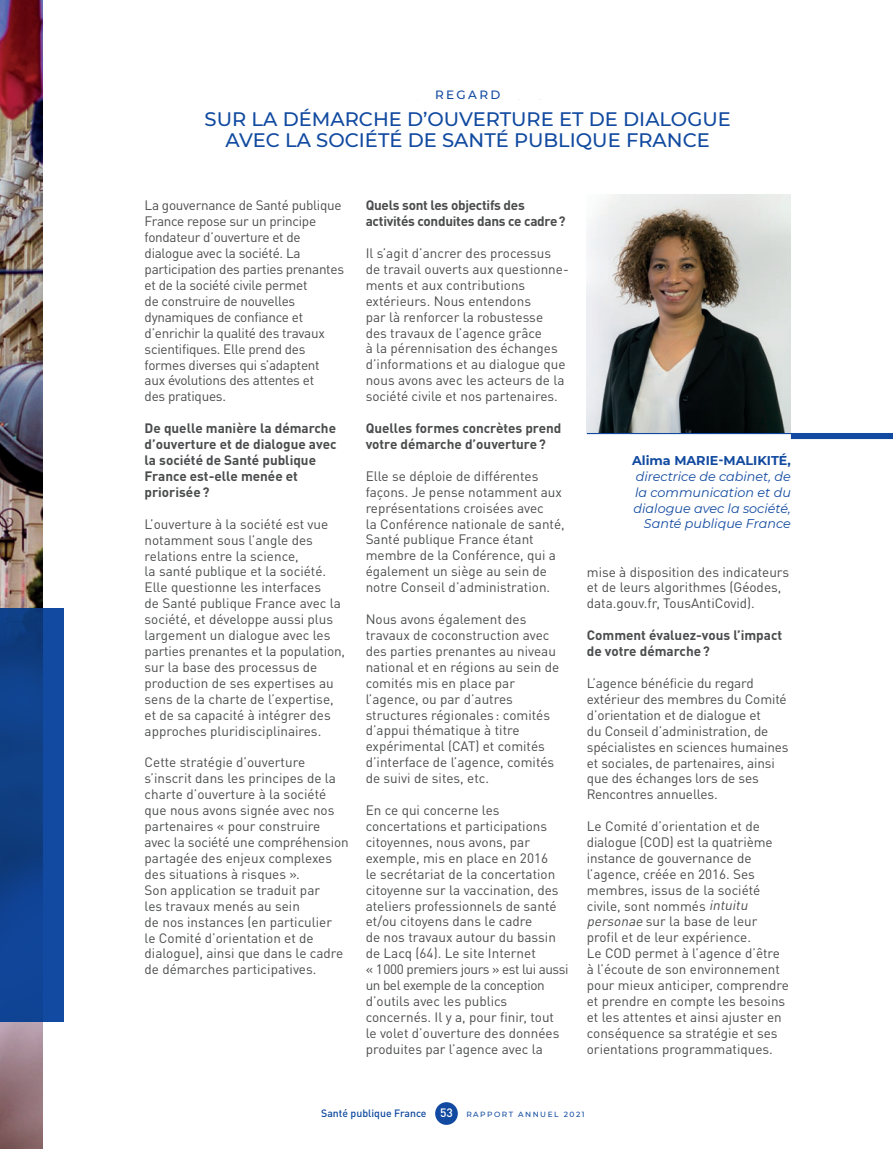
<style>
.page{position:relative;width:893px;height:1149px;background:#fff}
.page>*{position:absolute;margin:0;border:0;box-sizing:border-box;transform-origin:0 0}
.t1{font:500 19.5px/21px "Montserrat";color:#114aa0;text-align:center}
.t2{font:13.5px/15.9px "DIN Pro";color:#4b4c4d}
.t3{font:13.5px/15.9px "DIN Pro";letter-spacing:-.02em;color:#4b4c4d}
.t4{font:700 13.5px/15.9px "DIN Pro";color:#4b4c4d}
.t5{font:700 13.5px/15.9px "DIN Pro";letter-spacing:-.02em;color:#4b4c4d}
.t6{font:italic 12.75px/15.9px "Montserrat";color:#114aa0;text-align:right}
.t7{font:700 12.75px "Montserrat";color:#114aa0}
.t8{font:500 12px "Montserrat";letter-spacing:.2em;color:#114aa0}
.t9{font:500 10.5px "DIN Pro";color:#114aa0}
.s1{font-style:italic}
.s2{font-size:12px;color:#fff}
.s3{font-family:"Montserrat";font-size:7.5px}
</style>
<div class="page">
<img style="left:0;top:0;width:43px;height:1148px">
<div style="left:435px;top:1101px;width:23px;height:23px;background:#114aa0;border-radius:50%"></div>
<img style="left:587px;top:194px;width:204px;height:239px">
<hr style="left:587px;top:433px;width:306px;height:1px;background:#114aa0">
<div style="left:791px;top:433px;width:102px;height:6px;background:#114aa0"></div>
<svg style="left:0;top:608px;width:64px;height:413px;background:#0f4390"></svg>
<p class="t8" style="left:435px;top:86px;width:67px">REGARD</p>
<h1 class="t1" style="left:205px;top:107px;width:528px">SUR LA DÉMARCHE D’OUVERTURE ET DE DIALOGUE<br>AVEC LA SOCIÉTÉ DE SANTÉ PUBLIQUE FRANCE</h1>
<p class="t3" style="left:145px;top:196px;width:201px">La gouvernance de Santé publique<br>France repose sur un principe fondateur d’ouverture et de dialogue avec la société. La participation des parties prenantes et de la société civile permet<br>de construire de nouvelles dynamiques de confiance et d’enrichir la qualité des travaux scientifiques. Elle prend des formes diverses qui s’adaptent<br>aux évolutions des attentes et<br>des pratiques.</p>
<p class="t4" style="left:145px;top:418px;width:193px">De quelle manière la démarche d’ouverture et de dialogue avec la société de Santé publique<br>France est-elle menée et priorisée?</p>
<p class="t2" style="left:145px;top:514px;width:202px">L’ouverture à la société est vue notamment sous l’angle des relations entre la science,<br>la santé publique et la société.<br>Elle questionne les interfaces<br>de Santé publique France avec la société, et développe aussi plus largement un dialogue avec les parties prenantes et la population, sur la base des processus de production de ses expertises au sens de la charte de l’expertise, et de sa capacité à intégrer des approches pluridisciplinaires.</p>
<p class="t2" style="left:145px;top:753px;width:206px">Cette stratégie d’ouverture s’inscrit dans les principes de la charte d’ouverture à la société que nous avons signée avec nos partenaires « pour construire avec la société une compréhension partagée des enjeux complexes des situations à risques ».<br>Son application se traduit par<br>les travaux menés au sein<br>de nos instances (en particulier<br>le Comité d’orientation et de dialogue), ainsi que dans le cadre de démarches participatives.</p>
<p class="t5" style="left:366px;top:196px;width:201px">Quels sont les objectifs des activités conduites dans ce cadre?</p>
<p class="t2" style="left:366px;top:244px;width:202px">Il s’agit d’ancrer des processus de travail ouverts aux questionne&shy;ments et aux contributions extérieurs. Nous entendons<br>par là renforcer la robustesse des travaux de l’agence grâce<br>à la pérennisation des échanges d’informations et au dialogue que nous avons avec les acteurs de la société civile et nos partenaires.</p>
<p class="t4" style="left:366px;top:418px;width:197px">Quelles formes concrètes prend votre démarche d’ouverture?</p>
<p class="t2" style="left:366px;top:466px;width:201px">Elle se déploie de différentes façons. Je pense notamment aux représentations croisées avec<br>la Conférence nationale de santé,<br>Santé publique France étant membre de la Conférence, qui a également un siège au sein de notre Conseil d’administration.</p>
<p class="t2" style="left:366px;top:609px;width:195px">Nous avons également des travaux de coconstruction avec des parties prenantes au niveau national et en régions au sein de comités mis en place par l’agence, ou par d’autres structures régionales : comités d’appui thématique à titre expérimental (CAT) et comités d’interface de l’agence, comités de suivi de sites, etc.</p>
<p class="t2" style="left:366px;top:800px;width:204px">En ce qui concerne les concertations et participations citoyennes, nous avons, par exemple, mis en place en 2016<br>le secrétariat de la concertation citoyenne sur la vaccination, des ateliers professionnels de santé et/ou citoyens dans le cadre<br>de nos travaux autour du bassin de Lacq (64). Le site Internet<br>« 1000 premiers jours » est lui aussi un bel exemple de la conception d’outils avec les publics concernés. Il y a, pour finir, tout<br>le volet d’ouverture des données produites par l’agence avec la</p>
<p class="t7" style="left:632px;top:451px;width:160px">Alima MARIE-MALIKITÉ,</p>
<p class="t6" style="left:633px;top:467px;width:159px">directrice de cabinet, de la communication et du dialogue avec la société,<br>Santé publique France</p>
<p class="t2" style="left:587px;top:562px;width:204px">mise à disposition des indicateurs et de leurs algorithmes (Géodes, data.gouv.fr, TousAntiCovid).</p>
<p class="t4" style="left:587px;top:625px;width:197px">Comment évaluez-vous l’impact de votre démarche?</p>
<p class="t2" style="left:587px;top:673px;width:203px">L’agence bénéficie du regard extérieur des membres du Comité d’orientation et de dialogue et<br>du Conseil d’administration, de spécialistes en sciences humaines et sociales, de partenaires, ainsi que des échanges lors de ses<br>Rencontres annuelles.</p>
<p class="t2" style="left:587px;top:816px;width:204px">Le Comité d’orientation et de dialogue (COD) est la quatrième instance de gouvernance de l’agence, créée en 2016. Ses membres, issus de la société civile, sont nommés <span class="s1">intuitu personae</span> sur la base de leur profil et de leur expérience.<br>Le COD permet à l’agence d’être à l’écoute de son environnement pour mieux anticiper, comprendre et prendre en compte les besoins et les attentes et ainsi ajuster en conséquence sa stratégie et ses orientations programmatiques.</p>
<p class="t9" style="left:321px;top:1104px;width:265px">Santé publique France <span class="s2">53</span> <span class="s3">R A P P O R T A N N U E L 2 0 2 1</span></p>
</div>
